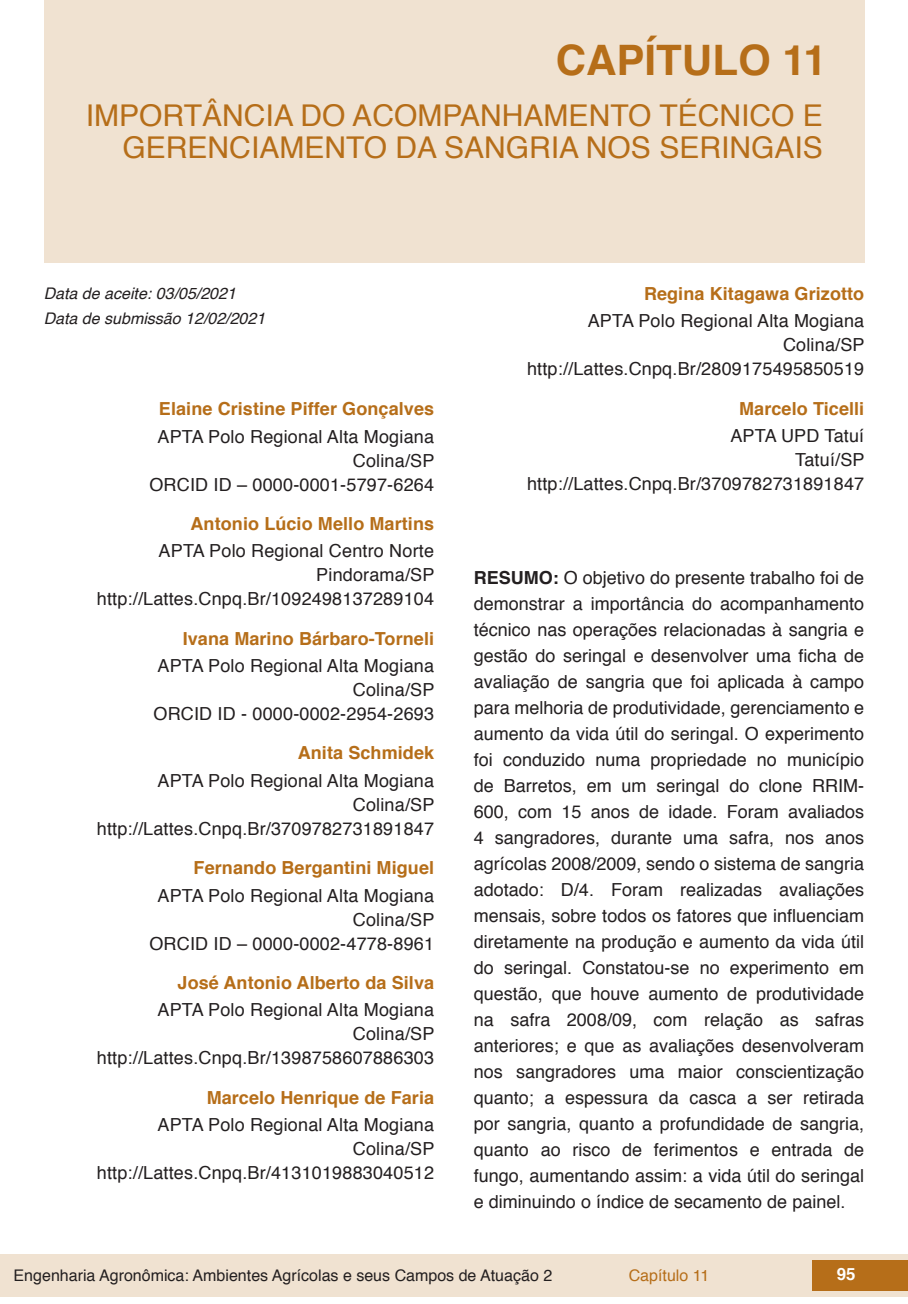
<style>
.page{position:relative;width:908px;height:1304px;background:#fff}
.page>*{position:absolute;margin:0;border:0;box-sizing:border-box;transform-origin:0 0}
.capítulos{font:700 42px "Helvetica";color:#b66e19}
.nome_artigos{font:30px/32px "Helvetica";color:#b66e19;text-align:right}
.Resumos_e_PC_TXT{font:18px/26px "Helvetica";color:#231f20;text-align:justify}
.info_autores{font:18px "Helvetica";letter-spacing:.01em;color:#231f20}
.nome_autores{font:700 18px "Helvetica";letter-spacing:.005em;color:#b66e19}
.t1{font:700 16.8px "Helvetica";color:#fff}
.t2{font:16px "Helvetica";color:#231f20}
.data{font:italic 16px "Helvetica";color:#231f20}
.t3{font:16px "Helvetica";color:#b66e19}
.s1{font-weight:700}
</style>
<div class="page">
<div style="left:0;top:1254px;width:906px;height:43px;background:#f0e2d1"></div>
<div style="left:812px;top:1261px;width:95px;height:30px;background:#b66e19"></div>
<div style="left:44px;top:0;width:819px;height:263px;background:#f0e2d1"></div>
<p class="capítulos" style="left:555px;top:26px;width:272px">CAPÍTULO 11</p>
<p class="nome_artigos" style="left:86px;top:101px;width:738px">IMPORTÂNCIA DO ACOMPANHAMENTO TÉCNICO E<br>GERENCIAMENTO DA SANGRIA NOS SERINGAIS</p>
<p class="data" style="left:44px;top:280px;width:194px">Data de aceite: 03/05/2021</p>
<p class="data" style="left:44px;top:306px;width:223px">Data de submissão 12/02/2021</p>
<p class="nome_autores" style="left:159px;top:395px;width:276px">Elaine Cristine Piffer Gonçalves</p>
<p class="info_autores" style="left:157px;top:423px;width:278px">APTA Polo Regional Alta Mogiana</p>
<p class="info_autores" style="left:353px;top:447px;width:83px">Colina/SP</p>
<p class="info_autores" style="left:149px;top:471px;width:286px">ORCID ID – 0000-0001-5797-6264</p>
<p class="nome_autores" style="left:190px;top:509px;width:245px">Antonio Lúcio Mello Martins</p>
<p class="info_autores" style="left:158px;top:537px;width:277px">APTA Polo Regional Centro Norte</p>
<p class="info_autores" style="left:316px;top:561px;width:120px">Pindorama/SP</p>
<p class="info_autores" style="left:97px;top:585px;width:338px">http://Lattes.Cnpq.Br/1092498137289104</p>
<p class="nome_autores" style="left:183px;top:624px;width:253px">Ivana Marino Bárbaro-Torneli</p>
<p class="info_autores" style="left:157px;top:652px;width:278px">APTA Polo Regional Alta Mogiana</p>
<p class="info_autores" style="left:353px;top:676px;width:83px">Colina/SP</p>
<p class="info_autores" style="left:153px;top:700px;width:282px">ORCID ID - 0000-0002-2954-2693</p>
<p class="nome_autores" style="left:297px;top:739px;width:138px">Anita Schmidek</p>
<p class="info_autores" style="left:157px;top:767px;width:278px">APTA Polo Regional Alta Mogiana</p>
<p class="info_autores" style="left:353px;top:791px;width:83px">Colina/SP</p>
<p class="info_autores" style="left:97px;top:815px;width:338px">http://Lattes.Cnpq.Br/3709782731891847</p>
<p class="nome_autores" style="left:193px;top:853px;width:242px">Fernando Bergantini Miguel</p>
<p class="info_autores" style="left:157px;top:881px;width:278px">APTA Polo Regional Alta Mogiana</p>
<p class="info_autores" style="left:353px;top:905px;width:83px">Colina/SP</p>
<p class="info_autores" style="left:149px;top:929px;width:286px">ORCID ID – 0000-0002-4778-8961</p>
<p class="nome_autores" style="left:177px;top:968px;width:258px">José Antonio Alberto da Silva</p>
<p class="info_autores" style="left:157px;top:996px;width:278px">APTA Polo Regional Alta Mogiana</p>
<p class="info_autores" style="left:353px;top:1020px;width:83px">Colina/SP</p>
<p class="info_autores" style="left:97px;top:1044px;width:338px">http://Lattes.Cnpq.Br/1398758607886303</p>
<p class="nome_autores" style="left:206px;top:1083px;width:229px">Marcelo Henrique de Faria</p>
<p class="info_autores" style="left:157px;top:1111px;width:278px">APTA Polo Regional Alta Mogiana</p>
<p class="info_autores" style="left:353px;top:1135px;width:83px">Colina/SP</p>
<p class="info_autores" style="left:97px;top:1159px;width:338px">http://Lattes.Cnpq.Br/4131019883040512</p>
<p class="nome_autores" style="left:643px;top:279px;width:222px">Regina Kitagawa Grizotto</p>
<p class="info_autores" style="left:587px;top:307px;width:278px">APTA Polo Regional Alta Mogiana</p>
<p class="info_autores" style="left:782px;top:331px;width:83px">Colina/SP</p>
<p class="info_autores" style="left:527px;top:355px;width:338px">http://Lattes.Cnpq.Br/2809175495850519</p>
<p class="nome_autores" style="left:738px;top:394px;width:126px">Marcelo Ticelli</p>
<p class="info_autores" style="left:730px;top:422px;width:135px">APTA UPD Tatuí</p>
<p class="info_autores" style="left:794px;top:446px;width:71px">Tatuí/SP</p>
<p class="info_autores" style="left:527px;top:470px;width:338px">http://Lattes.Cnpq.Br/3709782731891847</p>
<p class="Resumos_e_PC_TXT" style="left:473px;top:565px;width:392px"><span class="s1">RESUMO:</span> O objetivo do presente trabalho foi de demonstrar a importância do acompanhamento técnico nas operações relacionadas à sangria e gestão do seringal e desenvolver uma ficha de avaliação de sangria que foi aplicada à campo para melhoria de produtividade, gerenciamento e aumento da vida útil do seringal. O experimento foi conduzido numa propriedade no município de Barretos, em um seringal do clone RRIM-600, com 15 anos de idade. Foram avaliados 4 sangradores, durante uma safra, nos anos agrícolas 2008/2009, sendo o sistema de sangria adotado: D/4. Foram realizadas avaliações mensais, sobre todos os fatores que influenciam diretamente na produção e aumento da vida útil do seringal. Constatou-se no experimento em questão, que houve aumento de produtividade na safra 2008/09, com relação as safras anteriores; e que as avaliações desenvolveram nos sangradores uma maior conscientização quanto; a espessura da casca a ser retirada por sangria, quanto a profundidade de sangria, quanto ao risco de ferimentos e entrada de fungo, aumentando assim: a vida útil do seringal e diminuindo o índice de secamento de painel.</p>
<p class="t2" style="left:14px;top:1263px;width:540px">Engenharia Agronômica: Ambientes Agrícolas e seus Campos de Atuação 2</p>
<p class="t3" style="left:628px;top:1263px;width:82px">Capítulo 11</p>
<p class="t1" style="left:836px;top:1261px;width:20px">95</p>
</div>
